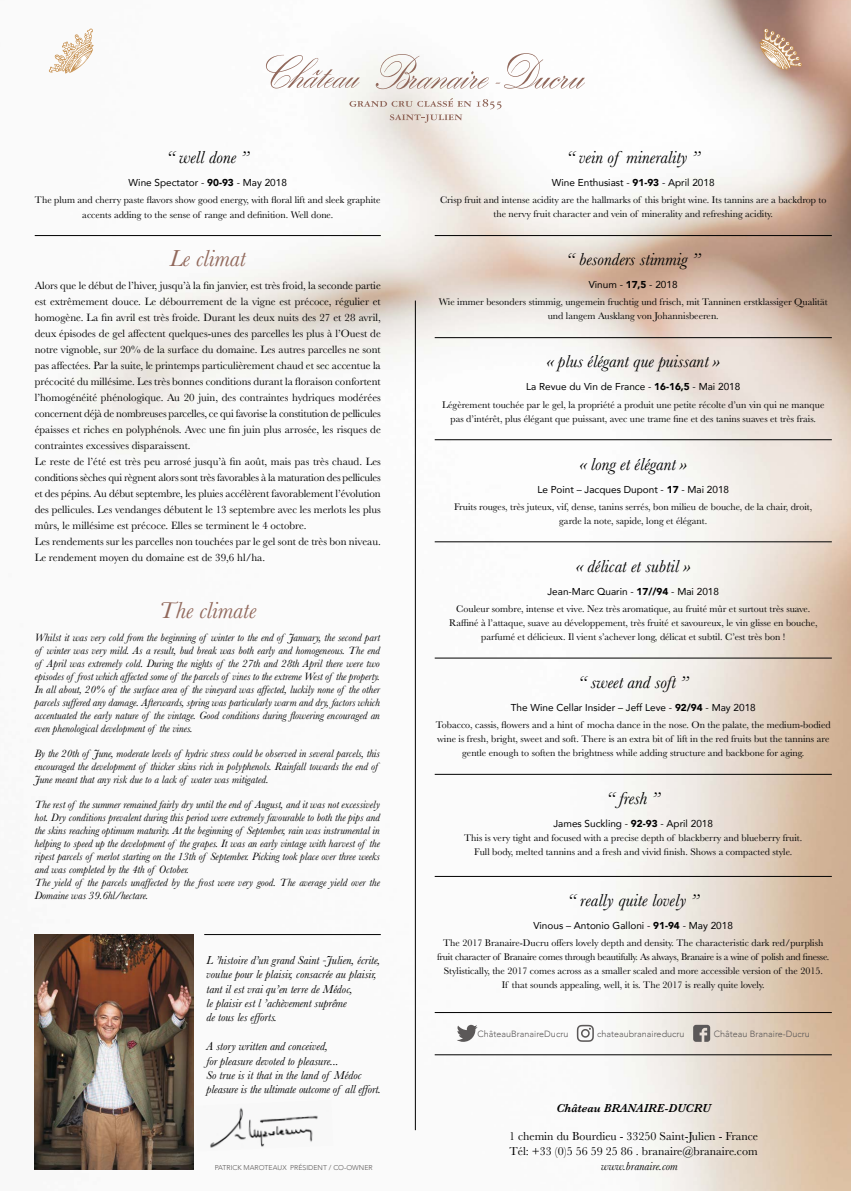
<style>
.page{position:relative;width:851px;height:1191px;background:#fff}
.page>*{position:absolute;margin:0;border:0;box-sizing:border-box;transform-origin:0 0}
.t1{font:italic 24px "Baskerville";color:#91685b}
.t2{font:italic 18px "Baskerville";color:#000}
.t3{font:italic 12px/14.4px "Baskerville";color:#000}
.t4{font:12px/15px "Baskerville";color:#000}
.t5{font:italic 600 12px "Baskerville";color:#000}
.t6{font:italic 11px/13px "Baskerville";color:#000}
.t7{font:11px/16px "Baskerville";color:#000}
.t8{font:10px/14px "Baskerville";color:#000;text-align:center}
.t9{font:10px "Avenir";color:#000}
.t10{font:300 9px "Avenir";color:#5b5858}
.t11{font:300 7px "Avenir";color:#5b5858}
.s1{font-weight:900}
</style>
<div class="page">
<img style="left:34px;top:0;width:816px;height:1191px">
<svg style="left:456px;top:1024px;width:21px;height:17px"></svg>
<svg style="left:693px;top:1024px;width:17px;height:17px"></svg>
<svg style="left:576px;top:1024px;width:17px;height:17px"></svg>
<img style="left:35px;top:934px;width:158px;height:235px">
<hr style="left:415px;top:300px;width:1px;height:830px;background:#000">
<hr style="left:35px;top:235px;width:346px;height:1px;background:#000">
<hr style="left:434px;top:235px;width:397px;height:1px;background:#000">
<hr style="left:434px;top:337px;width:397px;height:1px;background:#000">
<hr style="left:434px;top:439px;width:397px;height:1px;background:#000">
<hr style="left:434px;top:541px;width:397px;height:1px;background:#000">
<hr style="left:434px;top:658px;width:397px;height:1px;background:#000">
<hr style="left:434px;top:774px;width:397px;height:1px;background:#000">
<hr style="left:434px;top:876px;width:397px;height:1px;background:#000">
<hr style="left:434px;top:1012px;width:397px;height:1px;background:#000">
<hr style="left:434px;top:1054px;width:397px;height:1px;background:#000">
<hr style="left:204px;top:934px;width:177px;height:1px;background:#000">
<svg style="left:758px;top:29px;width:44px;height:42px;background:#c6a68f"></svg>
<svg style="left:49px;top:29px;width:45px;height:45px"></svg>
<img style="left:196px;top:1100px;width:137px;height:51px">
<svg style="left:266px;top:55px;width:94px;height:33px"></svg>
<svg style="left:375px;top:54px;width:113px;height:35px"></svg>
<svg style="left:495px;top:53px;width:90px;height:36px"></svg>
<svg style="left:349px;top:98px;width:152px;height:25px"></svg>
<h2 class="t2" style="left:166px;top:145px;width:84px">“ well done ”</h2>
<p class="t9" style="left:129px;top:175px;width:160px">Wine Spectator - <span class="s1">90-93</span> - May 2018</p>
<p class="t8" style="left:35px;top:193px;width:347px;line-height:15px">The plum and cherry paste flavors show good energy, with floral lift and sleek graphite accents adding to the sense of range and definition. Well done.</p>
<h1 class="t1" style="left:170px;top:243px;width:77px">Le climat</h1>
<p class="t7" style="left:35px;top:278px;width:347px">Alors que le début de l’hiver, jusqu’à la fin janvier, est très froid, la seconde partie est extrêmement douce. Le débourrement de la vigne est précoce, régulier et homogène. La fin avril est très froide. Durant les deux nuits des 27 et 28 avril, deux épisodes de gel affectent quelques-unes des parcelles les plus à l’Ouest de notre vignoble, sur 20% de la surface du domaine. Les autres parcelles ne sont pas affectées. Par la suite, le printemps particulièrement chaud et sec accentue la précocité du millésime. Les très bonnes conditions durant la floraison confortent l’homogénéité phénologique. Au 20 juin, des contraintes hydriques modérées concernent déjà de nombreuses parcelles, ce qui favorise la constitution de pellicules épaisses et riches en polyphénols. Avec une fin juin plus arrosée, les risques de contraintes excessives disparaissent.<br>Le reste de l’été est très peu arrosé jusqu’à fin août, mais pas très chaud. Les conditions sèches qui règnent alors sont très favorables à la maturation des pellicules et des pépins. Au début septembre, les pluies accélèrent favorablement l’évolution des pellicules. Les vendanges débutent le 13 septembre avec les merlots les plus mûrs, le millésime est précoce. Elles se terminent le 4 octobre.<br>Les rendements sur les parcelles non touchées par le gel sont de très bon niveau.<br>Le rendement moyen du domaine est de 39,6 hl/ha.</p>
<h1 class="t1" style="left:159px;top:594px;width:98px">The climate</h1>
<p class="t6" style="left:35px;top:631px;width:347px;text-align:justify">Whilst it was very cold from the beginning of winter to the end of January, the second part of winter was very mild. As a result, bud break was both early and homogeneous. The end of April was extremely cold. During the nights of the 27th and 28th April there were two episodes of frost which affected some of the parcels of vines to the extreme West of the property.<br>In all about, 20% of the surface area of the vineyard was affected, luckily none of the other parcels suffered any damage. Afterwards, spring was particularly warm and dry, factors which accentuated the early nature of the vintage. Good conditions during flowering encouraged an even phenological development of the vines.</p>
<p class="t6" style="left:35px;top:747px;width:347px">By the 20th of June, moderate levels of hydric stress could be observed in several parcels, this encouraged the development of thicker skins rich in polyphenols. Rainfall towards the end of<br>June meant that any risk due to a lack of water was mitigated.</p>
<p class="t6" style="left:35px;top:798px;width:347px">The rest of the summer remained fairly dry until the end of August, and it was not excessively hot. Dry conditions prevalent during this period were extremely favourable to both the pips and the skins reaching optimum maturity. At the beginning of September, rain was instrumental in helping to speed up the development of the grapes. It was an early vintage with harvest of the ripest parcels of merlot starting on the 13th of September. Picking took place over three weeks and was completed by the 4th of October.<br>The yield of the parcels unaffected by the frost were very good. The average yield over the Domaine was 39.6hl/hectare.</p>
<p class="t3" style="left:206px;top:952px;width:175px">L ’histoire d’un grand Saint -Julien, écrite, voulue pour le plaisir, consacrée au plaisir, tant il est vrai qu’en terre de Médoc,<br>le plaisir est l ’achèvement suprême<br>de tous les efforts.</p>
<p class="t3" style="left:206px;top:1039px;width:176px">A story written and conceived,<br>for pleasure devoted to pleasure...<br>So true is it that in the land of Médoc pleasure is the ultimate outcome of all effort.</p>
<p class="t11" style="left:215px;top:1163px;width:155px">PATRICK MAROTEAUX préside nt / co-owner</p>
<h2 class="t2" style="left:566px;top:145px;width:135px">“ vein of minerality ”</h2>
<p class="t9" style="left:552px;top:175px;width:164px">Wine Enthusiast - <span class="s1">91-93</span> - April 2018</p>
<p class="t8" style="left:440px;top:193px;width:388px">Crisp fruit and intense acidity are the hallmarks of this bright wine. Its tannins are a backdrop to the nervy fruit character and vein of minerality and refreshing acidity.</p>
<h2 class="t2" style="left:566px;top:248px;width:135px">“ besonders stimmig ”</h2>
<p class="t9" style="left:588px;top:277px;width:90px">Vinum - <span class="s1">17,5</span> - 2018</p>
<p class="t8" style="left:438px;top:295px;width:390px">Wie immer besonders stimmig, ungemein fruchtig und frisch, mit Tanninen erstklassiger Qualität und langem Ausklang von Johannisbeeren.</p>
<h2 class="t2" style="left:547px;top:350px;width:173px">« plus élégant que puissant »</h2>
<p class="t9" style="left:526px;top:379px;width:216px">La Revue du Vin de France - <span class="s1">16-16,5</span> - Mai 2018</p>
<p class="t8" style="left:442px;top:397px;width:383px">Légèrement touchée par le gel, la propriété a produit une petite récolte d’un vin qui ne manque pas d’intérêt, plus élégant que puissant, avec une trame fine et des tanins suaves et très frais.</p>
<h2 class="t2" style="left:580px;top:452px;width:107px">« long et élégant »</h2>
<p class="t9" style="left:537px;top:481px;width:193px">Le Point – Jacques Dupont - <span class="s1">17</span> - Mai 2018</p>
<p class="t8" style="left:454px;top:499px;width:359px">Fruits rouges, très juteux, vif, dense, tanins serrés, bon milieu de bouche, de la chair, droit, garde la note, sapide, long et élégant.</p>
<h2 class="t2" style="left:576px;top:554px;width:114px">« délicat et subtil »</h2>
<p class="t9" style="left:547px;top:583px;width:173px">Jean-Marc Quarin - <span class="s1">17//94</span> - Mai 2018</p>
<p class="t8" style="left:449px;top:601px;width:370px">Couleur sombre, intense et vive. Nez très aromatique, au fruité mûr et surtout très suave.<br>Raffiné à l’attaque, suave au développement, très fruité et savoureux, le vin glisse en bouche, parfumé et délicieux. Il vient s’achever long, délicat et subtil. C’est très bon !</p>
<h2 class="t2" style="left:578px;top:670px;width:112px">“ sweet and soft ”</h2>
<p class="t9" style="left:510px;top:699px;width:246px">The Wine Cellar Insider – Jeff Leve - <span class="s1">92/94</span> - May 2018</p>
<p class="t8" style="left:436px;top:718px;width:396px">Tobacco, cassis, flowers and a hint of mocha dance in the nose. On the palate, the medium-bodied wine is fresh, bright, sweet and soft. There is an extra bit of lift in the red fruits but the tannins are gentle enough to soften the brightness while adding structure and backbone for aging.</p>
<h2 class="t2" style="left:606px;top:786px;width:55px">“ fresh ”</h2>
<p class="t9" style="left:553px;top:815px;width:161px">James Suckling - <span class="s1">92-93</span> - April 2018</p>
<p class="t8" style="left:464px;top:831px;width:339px">This is very tight and focused with a precise depth of blackberry and blueberry fruit.<br>Full body, melted tannins and a fresh and vivid finish. Shows a compacted style.</p>
<h2 class="t2" style="left:567px;top:888px;width:133px">“ really quite lovely ”</h2>
<p class="t9" style="left:533px;top:917px;width:201px">Vinous – Antonio Galloni - <span class="s1">91-94</span> - May 2018</p>
<p class="t8" style="left:437px;top:936px;width:394px">The 2017 Branaire-Ducru offers lovely depth and density. The characteristic dark red/purplish fruit character of Branaire comes through beautifully. As always, Branaire is a wine of polish and finesse.<br>Stylistically, the 2017 comes across as a smaller scaled and more accessible version of the 2015.<br>If that sounds appealing, well, it is. The 2017 is really quite lovely.</p>
<p class="t10" style="left:477px;top:1028px;width:92px">ChâteauBranaireDucru</p>
<p class="t10" style="left:597px;top:1028px;width:89px">chateaubranaireducru</p>
<p class="t10" style="left:713px;top:1028px;width:98px">Château Branaire-Ducru</p>
<p class="t5" style="left:556px;top:1099px;width:156px">Château BRANAIRE-DUCRU</p>
<p class="t4" style="left:509px;top:1128px;width:250px">1 chemin du Bourdieu - 33250 Saint-Julien - France<br>Tél: +33 (0)5 56 59 25 86 . branaire@branaire.com</p>
<p class="t3" style="left:601px;top:1158px;width:78px">www.branaire.com</p>
</div>
